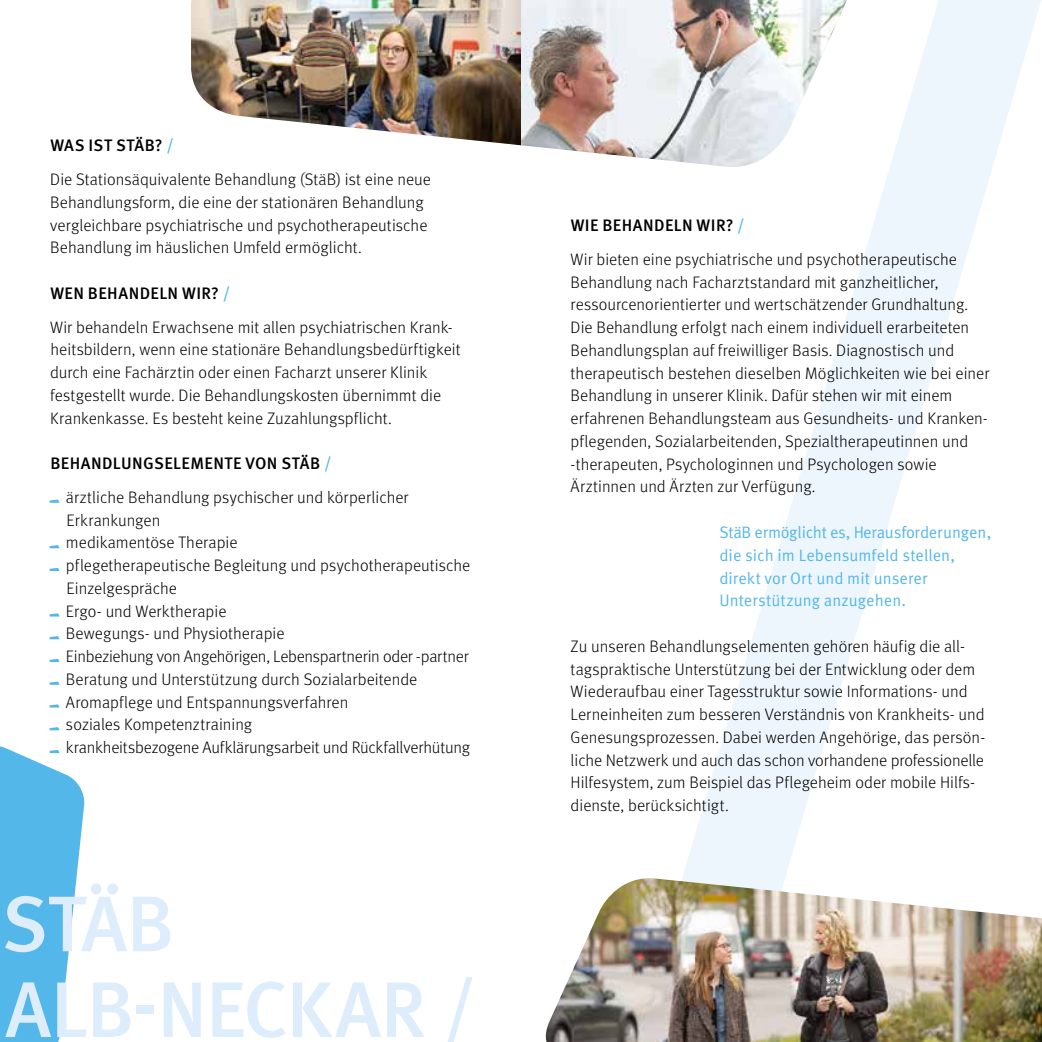
<style>
.page{position:relative;width:1042px;height:1042px;background:#fff}
.page>*{position:absolute;margin:0;border:0;box-sizing:border-box;transform-origin:0 0}
.t1{font:500 78.75px/85.8px "Meta Pro";letter-spacing:-.015em;color:#ddedfb}
.t2{font:300 16.62px/22.8px "Meta Pro";letter-spacing:.005em;color:#000}
.t3{font:16.62px/22.8px "Meta Pro Norm";color:#54b7e9}
.s1{font-weight:500}
.s2{font-weight:500;color:#54b7e9}
</style>
<div class="page">
<svg style="left:683px;top:0;width:358px;height:878px"></svg>
<img style="left:519px;top:0;width:328px;height:169px">
<img style="left:191px;top:0;width:330px;height:145px">
<svg style="left:50px;top:499px;width:10px;height:4px"></svg>
<svg style="left:50px;top:545px;width:10px;height:3px"></svg>
<svg style="left:50px;top:568px;width:10px;height:3px"></svg>
<svg style="left:50px;top:613px;width:10px;height:3px"></svg>
<svg style="left:50px;top:636px;width:10px;height:3px"></svg>
<svg style="left:50px;top:659px;width:10px;height:3px"></svg>
<svg style="left:50px;top:681px;width:10px;height:4px"></svg>
<svg style="left:50px;top:704px;width:10px;height:3px"></svg>
<svg style="left:50px;top:727px;width:10px;height:3px"></svg>
<img style="left:545px;top:878px;width:497px;height:164px">
<svg style="left:0;top:746px;width:85px;height:296px"></svg>
<p class="t2" style="left:50px;top:128px;width:382px;line-height:33.6px"><span class="s1">WAS IST STÄB?</span> <span class="s2">/<br></span>Die Stationsäquivalente Behandlung (StäB) ist eine neue</p>
<p class="t2" style="left:50px;top:190px;width:379px">Behandlungsform, die eine der stationären Behandlung vergleichbare psychiatrische und psychotherapeutische<br>Behandlung im häuslichen Umfeld ermöglicht.</p>
<p class="t2" style="left:50px;top:275px;width:404px;line-height:33.6px"><span class="s1">WEN BEHANDELN WIR?</span> <span class="s2">/<br></span>Wir behandeln Erwachsene mit allen psychiatrischen Krank-</p>
<p class="t2" style="left:50px;top:337px;width:412px">heitsbildern, wenn eine stationäre Behandlungsbedürftigkeit durch eine Fachärztin oder einen Facharzt unserer Klinik festgestellt wurde. Die Behandlungskosten übernimmt die Krankenkasse. Es besteht keine Zuzahlungspflicht.</p>
<p class="t2" style="left:66px;top:445px;width:344px;line-height:33.8px;text-indent:-16px"><span class="s1">BEHANDLUNGSELEMENTE VON STÄB</span> <span class="s2">/<br></span>ärztliche Behandlung psychischer und körperlicher</p>
<p class="t2" style="left:66px;top:507px;width:406px">Erkrankungen<br>medikamentöse Therapie<br>pflegetherapeutische Begleitung und psychotherapeutische Einzelgespräche<br>Ergo- und Werktherapie<br>Bewegungs- und Physiotherapie<br>Einbeziehung von Angehörigen, Lebenspartnerin oder -partner Beratung und Unterstützung durch Sozialarbeitende Aromapflege und Entspannungsverfahren<br>soziales Kompetenztraining<br>krankheitsbezogene Aufklärungsarbeit und Rückfallverhütung</p>
<h1 class="t1" style="left:1px;top:876px;width:477px">STÄB<br>ALB-NECKAR /</h1>
<p class="t2" style="left:570px;top:208px;width:388px;line-height:33.6px"><span class="s1">WIE BEHANDELN WIR?</span> <span class="s2">/<br></span>Wir bieten eine psychiatrische und psychotherapeutische</p>
<p class="t2" style="left:570px;top:270px;width:420px">Behandlung nach Facharztstandard mit ganzheitlicher, ressourcenorientierter und wertschätzender Grundhaltung.<br>Die Behandlung erfolgt nach einem individuell erarbeiteten Behandlungsplan auf freiwilliger Basis. Diagnostisch und therapeutisch bestehen dieselben Möglichkeiten wie bei einer Behandlung in unserer Klinik. Dafür stehen wir mit einem erfahrenen Behandlungsteam aus Gesundheits- und Kranken&shy;pflegenden, Sozialarbeitenden, Spezialtherapeutinnen und -therapeuten, Psychologinnen und Psychologen sowie Ärztinnen und Ärzten zur Verfügung.</p>
<p class="t3" style="left:719px;top:520px;width:273px">StäB ermöglicht es, Herausforderungen, die sich im Lebensumfeld stellen, direkt vor Ort und mit unserer Unterstützung anzugehen.</p>
<p class="t2" style="left:570px;top:634px;width:416px">Zu unseren Behandlungselementen gehören häufig die all&shy;tagspraktische Unterstützung bei der Entwicklung oder dem Wiederaufbau einer Tagesstruktur sowie Informations- und Lerneinheiten zum besseren Verständnis von Krankheits- und Genesungsprozessen. Dabei werden Angehörige, das persön&shy;liche Netzwerk und auch das schon vorhandene professionelle Hilfesystem, zum Beispiel das Pflegeheim oder mobile Hilfs&shy;dienste, berücksichtigt.</p>
</div>
